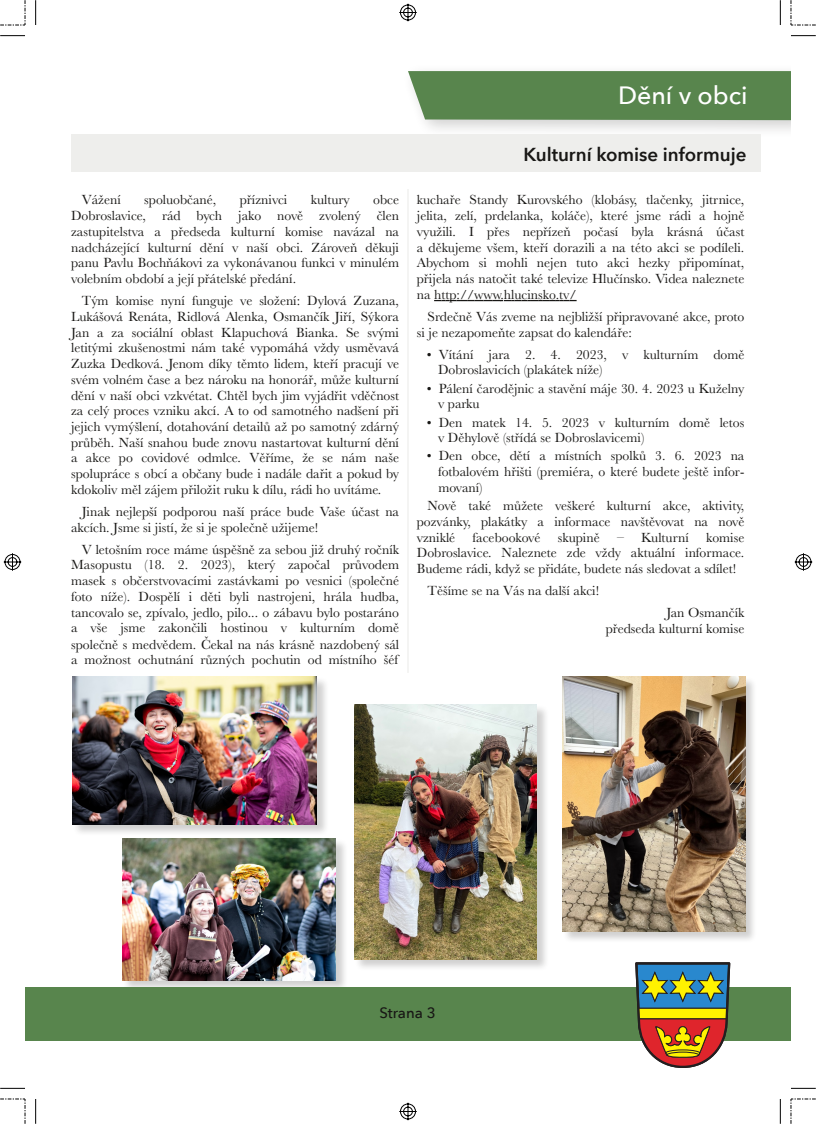
<style>
.page{position:relative;width:816px;height:1124px;background:#fff}
.page>*{position:absolute;margin:0;border:0;box-sizing:border-box;transform-origin:0 0}
.t1{font:500 25px "Avenir Next";color:#fff}
.t2{font:600 18.75px "Avenir Next";color:#181715}
.t3{font:500 15px "Avenir Next";letter-spacing:-.005em;color:#181715}
.t4{font:13.75px/15.8px "Baskerville";color:#181715;text-align:justify}
</style>
<div class="page">
<div style="left:399px;top:62px;width:391px;height:78px;background:#181715;opacity:.2"></div>
<div style="left:408px;top:71px;width:382px;height:49px;background:#58854d"></div>
<svg style="left:434px;top:300px;width:142px;height:1px"></svg>
<hr style="left:407px;top:189px;width:1px;height:484px;background:#eeeeec">
<div style="left:71px;top:135px;width:689px;height:37px;background:#eeeeec"></div>
<div style="left:72px;top:676px;width:257px;height:161px;background:#181715;opacity:.2"></div>
<img style="left:72px;top:676px;width:244px;height:148px">
<div style="left:562px;top:676px;width:195px;height:267px;background:#181715;opacity:.2"></div>
<img style="left:562px;top:676px;width:182px;height:255px">
<div style="left:354px;top:705px;width:195px;height:267px;background:#181715;opacity:.2"></div>
<img style="left:354px;top:705px;width:182px;height:254px">
<div style="left:123px;top:838px;width:225px;height:155px;background:#181715;opacity:.2"></div>
<img style="left:123px;top:838px;width:212px;height:142px">
<div style="left:25px;top:987px;width:765px;height:54px;background:#58854d"></div>
<svg style="left:635px;top:962px;width:95px;height:106px"></svg>
<svg style="left:0;top:1088px;width:25px;height:1px"></svg>
<svg style="left:35px;top:1099px;width:1px;height:24px"></svg>
<svg style="left:0;top:35px;width:25px;height:1px"></svg>
<svg style="left:35px;top:0;width:1px;height:25px"></svg>
<svg style="left:791px;top:1088px;width:24px;height:1px"></svg>
<svg style="left:779px;top:1099px;width:1px;height:24px"></svg>
<svg style="left:791px;top:35px;width:24px;height:1px"></svg>
<svg style="left:779px;top:0;width:1px;height:25px"></svg>
<svg style="left:0;top:1098px;width:26px;height:25px"></svg>
<svg style="left:0;top:0;width:26px;height:26px"></svg>
<svg style="left:790px;top:1098px;width:25px;height:25px"></svg>
<svg style="left:790px;top:0;width:25px;height:26px"></svg>
<svg style="left:399px;top:1102px;width:18px;height:18px"></svg>
<svg style="left:3px;top:553px;width:19px;height:18px"></svg>
<svg style="left:399px;top:3px;width:18px;height:19px"></svg>
<svg style="left:794px;top:553px;width:18px;height:18px"></svg>
<h1 class="t1" style="left:618px;top:79px;width:131px">Dění v obci</h1>
<p class="t4" style="left:71px;top:192px;width:329px;text-indent:302px">obce Dobroslavice, rád bych jako nově zvolený člen zastupitelstva a předseda kulturní komise navázal na nadcházející kulturní dění v naší obci. Zároveň děkuji panu Pavlu Bochňákovi za vykonávanou funkci v minulém volebním období a její přátelské předání.</p>
<p class="t4" style="left:71px;top:293px;width:329px;text-indent:11px">Tým komise nyní funguje ve složení: Dylová Zuzana, Lukášová Renáta, Ridlová Alenka, Osmančík Jiří, Sýkora Jan a za sociální oblast Klapuchová Bianka. Se svými letitými zkušenostmi nám také vypomáhá vždy usměvavá Zuzka Dedková. Jenom díky těmto lidem, kteří pracují ve svém volném čase a bez nároku na honorář, může kulturní dění v naší obci vzkvétat. Chtěl bych jim vyjádřit vděčnost za celý proces vzniku akcí. A to od samotného nadšení při jejich vymýšlení, dotahování detailů až po samotný zdárný průběh. Naší snahou bude znovu nastartovat kulturní dění a akce po covidové odmlce. Věříme, že se nám naše spolupráce s obcí a občany bude i nadále dařit a pokud by kdokoliv měl zájem přiložit ruku k dílu, rádi ho uvítáme.</p>
<p class="t4" style="left:71px;top:503px;width:329px;text-indent:11px">Jinak nejlepší podporou naší práce bude Vaše účast na akcích. Jsme si jistí, že si je společně užijeme!</p>
<p class="t4" style="left:71px;top:541px;width:329px;text-indent:11px">V letošním roce máme úspěšně za sebou již druhý ročník Masopustu (18. 2. 2023), který započal průvodem masek s občerstvovacími zastávkami po vesnici (společné foto níže). Dospělí i děti byli nastrojeni, hrála hudba, tancovalo se, zpívalo, jedlo, pilo... o zábavu bylo postaráno a vše jsme zakončili hostinou v kulturním domě společně s medvědem. Čekal na nás krásně nazdobený sál a možnost ochutnání různých pochutin od místního šéf</p>
<p class="t4" style="left:82px;top:192px;width:41px">Vážení</p>
<p class="t4" style="left:144px;top:192px;width:74px">spoluobčané,</p>
<p class="t4" style="left:240px;top:192px;width:49px">příznivci</p>
<p class="t4" style="left:311px;top:192px;width:41px">kultury</p>
<h2 class="t2" style="left:523px;top:142px;width:224px">Kulturní komise informuje</h2>
<p class="t4" style="left:417px;top:192px;width:329px">kuchaře Standy Kurovského (klobásy, tlačenky, jitrnice, jelita, zelí, prdelanka, koláče), které jsme rádi a hojně využili. I přes nepřízeň počasí byla krásná účast a děkujeme všem, kteří dorazili a na této akci se podíleli.<br>Abychom si mohli nejen tuto akci hezky připomínat, přijela nás natočit také televize Hlučínsko. Videa naleznete na http://www.hlucinsko.tv/</p>
<p class="t4" style="left:417px;top:308px;width:329px;text-indent:11px">Srdečně Vás zveme na nejbližší připravované akce, proto si je nezapomeňte zapsat do kalendáře:</p>
<p class="t4" style="left:438px;top:346px;width:308px;text-indent:-11px">• Vítání jara 2. 4. 2023, v kulturním domě<br>Dobroslavicích (plakátek níže)</p>
<p class="t4" style="left:438px;top:380px;width:308px;text-indent:-11px">• Pálení čarodějnic a stavění máje 30. 4. 2023 u Kuželny v parku</p>
<p class="t4" style="left:438px;top:414px;width:308px;text-indent:-11px">• Den matek 14. 5. 2023 v kulturním domě letos v Děhylově (střídá se Dobroslavicemi)</p>
<p class="t4" style="left:438px;top:448px;width:308px;text-indent:-11px">• Den obce, dětí a místních spolků 3. 6. 2023 na fotbalovém hřišti (premiéra, o které budete ještě infor‐ movaní)</p>
<p class="t4" style="left:417px;top:498px;width:329px;text-indent:11px">Nově také můžete veškeré kulturní akce, aktivity, pozvánky, plakátky a informace navštěvovat na nově vzniklé</p>
<p class="t4" style="left:472px;top:529px;width:70px">facebookové</p>
<p class="t4" style="left:557px;top:529px;width:43px">skupině</p>
<p class="t4" style="left:617px;top:529px;width:73px">– Kulturní</p>
<p class="t4" style="left:417px;top:529px;width:329px;text-indent:289px">komise Dobroslavice. Naleznete zde vždy aktuální informace.<br>Budeme rádi, když se přidáte, budete nás sledovat a sdílet!</p>
<p class="t4" style="left:427px;top:583px;width:173px">Těšíme se na Vás na další akci!</p>
<p class="t4" style="left:605px;top:605px;width:140px;text-align:right">Jan Osmančík<br>předseda kulturní komise</p>
<p class="t3" style="left:379px;top:1003px;width:58px">Strana 3</p>
</div>
